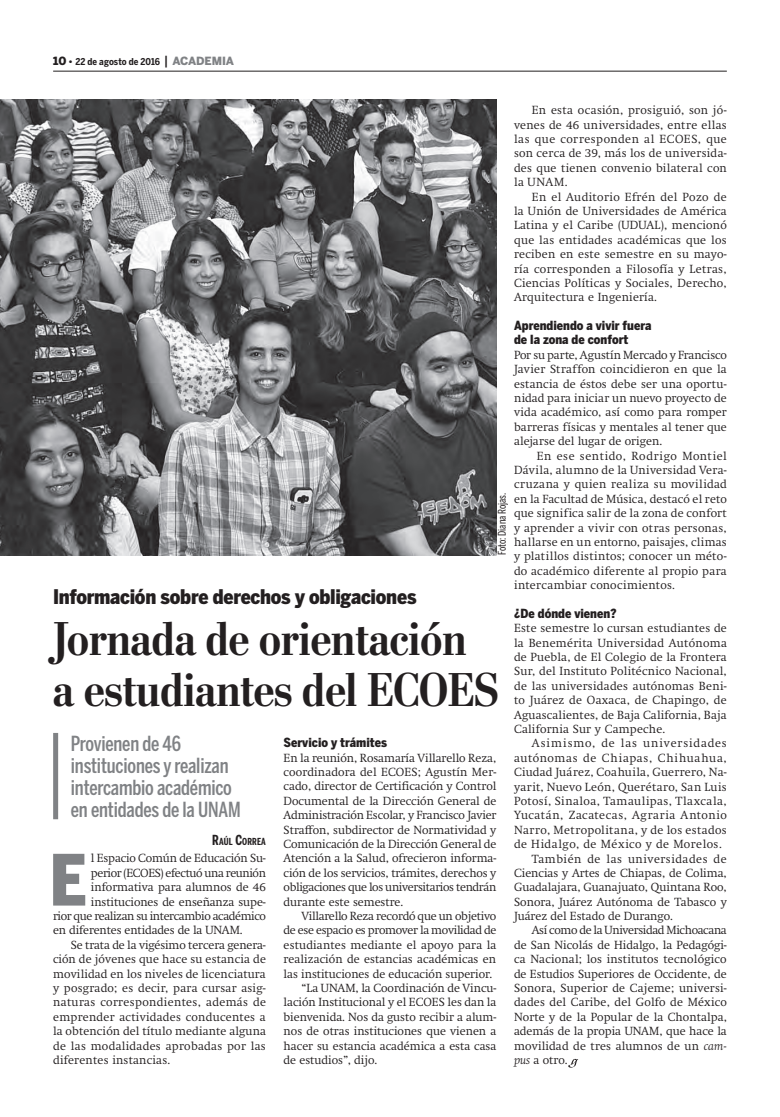
<style>
.page{position:relative;width:780px;height:1117px;background:#fff}
.page>*{position:absolute;margin:0;border:0;box-sizing:border-box;transform-origin:0 0}
._3_0_Tex_Cap_4_GRIS{font:900 69.88px "Benton Sans Cond";color:#808285}
._1_0_Cabeza_Principa{font:700 47.5px/50.9px "Stilson";color:#231f20}
._2_0_Sumario{font:500 20.62px/21.9px "Benton Sans Comp";letter-spacing:-.01em;color:#808285}
._0_0_Balazo{font:900 20px "Benton Sans Cond";letter-spacing:-.015em;color:#231f20}
._3_0_Descanso{font:900 12.5px/14.4px "Benton Sans Cond";color:#231f20}
._3_0_Texto{font:300 11.62px/14.4px "Swift";letter-spacing:.015em;color:#231f20;text-align:justify}
._3_0_Tex_Cap_4_GRIS-2{font:300 11.62px "Swift";letter-spacing:-.01em;color:#231f20}
._3_0_Tex_Cap_4_GRIS-3{font:300 11.62px "Swift";letter-spacing:-.03em;color:#231f20}
._4_0_Crédito_de_foto{font:10.62px "Benton Sans Comp";color:#231f20}
._4_0_Crédito_nota{font:700 9.62px "Benton Sans Comp";letter-spacing:.005em;color:#231f20}
.t1{font:700 9.38px "Benton Sans Cond";letter-spacing:.005em;color:#231f20}
.s1{font-family:"Benton Sans";font-weight:900;font-size:11.25px}
.s2{font-family:"Benton Sans";font-weight:900}
.s3{font-weight:500;font-size:12.5px}
.s4{font-family:"Benton Sans";font-weight:900;font-size:11.25px;color:#808285}
.s5{font-style:italic}
.s6{font-size:13.75px}
</style>
<div class="page">
<hr style="left:53px;top:71px;width:673px;height:1px;background:#231f20">
<div style="left:53px;top:732px;width:5px;height:87px;background:#808285"></div>
<svg style="left:568px;top:1058px;width:10px;height:9px"></svg>
<img style="left:0;top:100px;width:496px;height:455px">
<p class="t1" style="left:53px;top:56px;width:182px"><span class="s1">10</span> <span class="s2">•</span> 22 de agosto de 2016 <span class="s3">|</span> <span class="s4">ACADEMIA</span></p>
<p class="_3_0_Texto" style="left:514px;top:103px;width:214px;text-indent:18px">En esta ocasión, prosiguió, son jó&shy;venes de 46 universidades, entre ellas las que corresponden al ECOES, que son cerca de 39, más los de universida&shy;des que tienen convenio bilateral con la UNAM.</p>
<p class="_3_0_Texto" style="left:514px;top:189px;width:214px;text-indent:18px">En el Auditorio Efrén del Pozo de la Unión de Universidades de América Latina y el Caribe (UDUAL), mencionó que las entidades académicas que los reciben en este semestre en su mayo&shy;ría corresponden a Filosofía y Letras, Ciencias Políticas y Sociales, Derecho, Arquitectura e Ingeniería.</p>
<p class="_3_0_Descanso" style="left:514px;top:318px;width:139px">Aprendiendo a vivir fuera de la zona de confort</p>
<p class="_3_0_Texto" style="left:514px;top:347px;width:214px">Por su parte, Agustín Mercado y Francisco Javier Straffon coincidieron en que la estancia de éstos debe ser una oportu&shy;nidad para iniciar un nuevo proyecto de vida académico, así como para romper barreras físicas y mentales al tener que alejarse del lugar de origen.</p>
<p class="_3_0_Texto" style="left:514px;top:448px;width:214px;text-indent:23px">En ese sentido, Rodrigo Montiel Dávila, alumno de la Universidad Vera&shy;cruzana y quien realiza su movilidad en la Facultad de Música, destacó el reto que significa salir de la zona de confort y aprender a vivir con otras personas, hallarse en un entorno, paisajes, climas y platillos distintos; conocer un méto&shy;do académico diferente al propio para intercambiar conocimientos.</p>
<p class="_3_0_Descanso" style="left:514px;top:606px;width:104px">¿De dónde vienen?</p>
<p class="_3_0_Texto" style="left:514px;top:621px;width:214px">Este semestre lo cursan estudiantes de la Benemérita Universidad Autónoma de Puebla, de El Colegio de la Frontera Sur, del Instituto Politécnico Nacional, de las universidades autónomas Beni&shy;to Juárez de Oaxaca, de Chapingo, de Aguascalientes, de Baja California, Baja California Sur y Campeche.</p>
<p class="_3_0_Texto" style="left:514px;top:736px;width:214px;text-indent:18px">Asimismo, de las universidades autónomas de Chiapas, Chihuahua, Ciudad Juárez, Coahuila, Guerrero, Na&shy;yarit, Nuevo León, Querétaro, San Luis Potosí, Sinaloa, Tamaulipas, Tlaxcala, Yucatán, Zacatecas, Agraria Antonio Narro, Metropolitana, y de los estados de Hidalgo, de México y de Morelos.</p>
<p class="_3_0_Texto" style="left:514px;top:851px;width:214px;text-indent:18px">También de las universidades de Ciencias y Artes de Chiapas, de Colima, Guadalajara, Guanajuato, Quintana Roo, Sonora, Juárez Autónoma de Tabasco y Juárez del Estado de Durango.</p>
<p class="_3_0_Texto" style="left:514px;top:923px;width:214px;text-indent:18px">Así como de la Universidad Michoacana de San Nicolás de Hidalgo, la Pedagógi&shy;ca Nacional; los institutos tecnológico de Estudios Superiores de Occidente, de Sonora, Superior de Cajeme; universi&shy;dades del Caribe, del Golfo de México Norte y de la Popular de la Chontalpa, además de la propia UNAM, que hace la movilidad de tres alumnos de un <span class="s5">cam&shy;pus</span> a otro.</p>
<p class="_4_0_Crédito_de_foto" style="left:495px;top:555px;width:64px;rotate:-90deg">Foto: Diana Rojas.</p>
<p class="_0_0_Balazo" style="left:53px;top:584px;width:365px">Información sobre derechos y obligaciones</p>
<p class="_1_0_Cabeza_Principa" style="left:53px;top:613px;width:447px">Jornada de orientación a estudiantes del ECOES</p>
<p class="_2_0_Sumario" style="left:71px;top:732px;width:171px">Provienen de 46 instituciones y realizan intercambio académico en entidades de la UNAM</p>
<p class="_3_0_Descanso" style="left:283px;top:735px;width:105px">Servicio y trámites</p>
<p class="_3_0_Texto" style="left:283px;top:750px;width:214px">En la reunión, Rosamaría Villarello Reza, coordinadora del ECOES; Agustín Mer&shy;cado, director de Certificación y Control Documental de la Dirección General de Administración Escolar, y Francisco Javier Straffon, subdirector de Normatividad y Comunicación de la Dirección General de Atención a la Salud, ofrecieron informa&shy;ción de los servicios, trámites, derechos y obligaciones que los universitarios tendrán durante este semestre.</p>
<p class="_3_0_Texto" style="left:283px;top:908px;width:214px;text-indent:18px">Villarello Reza recordó que un objetivo de ese espacio es promover la movilidad de estudiantes mediante el apoyo para la realización de estancias académicas en las instituciones de educación superior.</p>
<p class="_3_0_Texto" style="left:283px;top:980px;width:214px;text-indent:18px">“La UNAM, la Coordinación de Vincu&shy;lación Institucional y el ECOES les dan la bienvenida. Nos da gusto recibir a alum&shy;nos de otras instituciones que vienen a hacer su estancia académica a esta casa de estudios”, dijo.</p>
<p class="_4_0_Crédito_nota" style="left:212px;top:835px;width:55px"><span class="s6">R</span>AÚL <span class="s6">C</span>ORREA</p>
<p class="_3_0_Tex_Cap_4_GRIS" style="left:49px;top:838px;width:39px">E</p>
<p class="_3_0_Tex_Cap_4_GRIS-2" style="left:91px;top:851px;width:176px">l Espacio Común de Educación Su-</p>
<p class="_3_0_Tex_Cap_4_GRIS-3" style="left:91px;top:865px;width:176px">perior (ECOES) efectuó una reunión</p>
<p class="_3_0_Tex_Cap_4_GRIS-2" style="left:91px;top:880px;width:176px">informativa para alumnos de 46</p>
<p class="_3_0_Tex_Cap_4_GRIS-2" style="left:91px;top:894px;width:176px">instituciones de enseñanza supe-</p>
<p class="_3_0_Tex_Cap_4_GRIS-3" style="left:53px;top:908px;width:214px">rior que realizan su intercambio académico</p>
<p class="_3_0_Tex_Cap_4_GRIS-2" style="left:53px;top:923px;width:191px">en diferentes entidades de la UNAM.</p>
<p class="_3_0_Texto" style="left:53px;top:937px;width:214px;text-indent:18px">Se trata de la vigésimo tercera genera&shy;ción de jóvenes que hace su estancia de movilidad en los niveles de licenciatura y posgrado; es decir, para cursar asig&shy;naturas correspondientes, además de emprender actividades conducentes a la obtención del título mediante alguna de las modalidades aprobadas por las diferentes instancias.</p>
</div>
